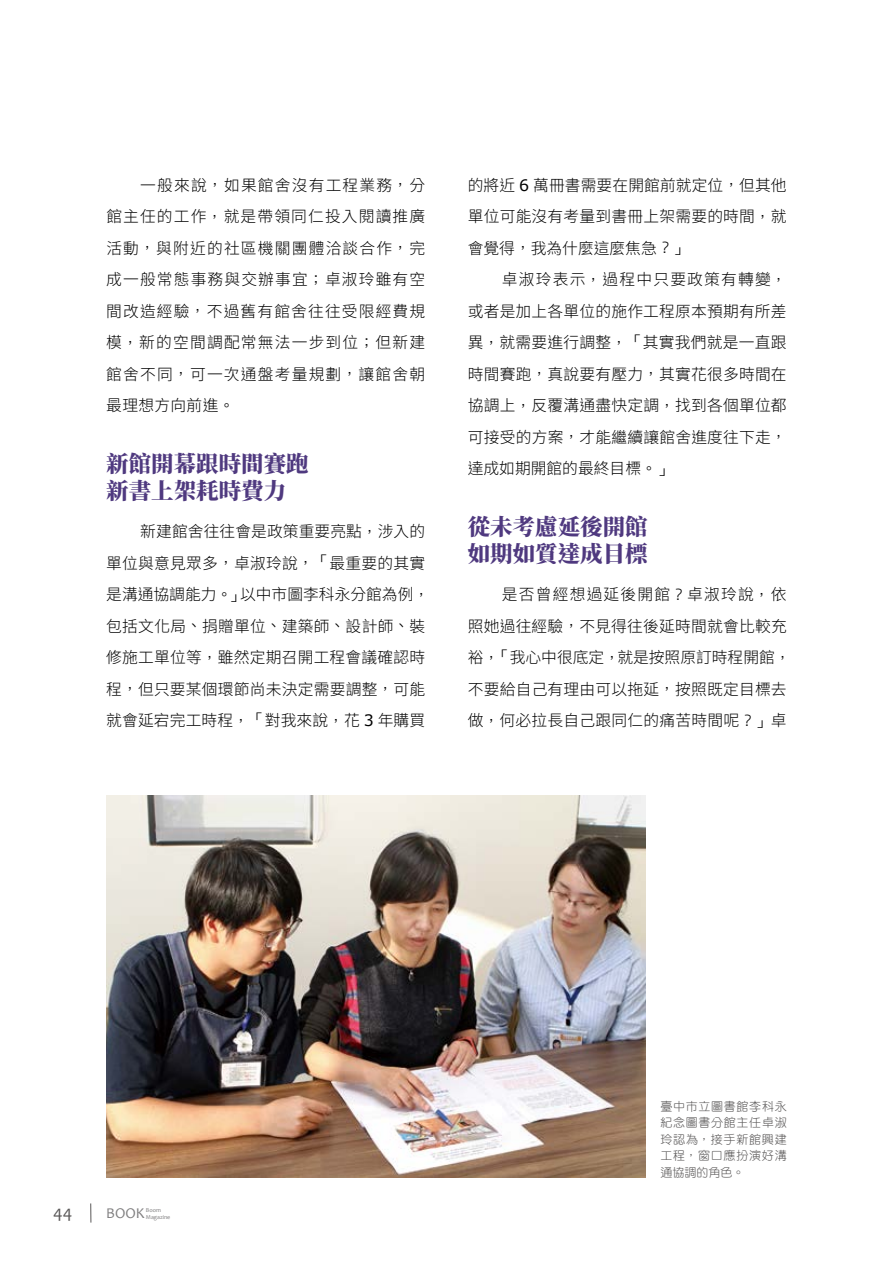
<style>
.page{position:relative;width:893px;height:1263px;background:#fff}
.page>*{position:absolute;margin:0;border:0;box-sizing:border-box;transform-origin:0 0}
.t1{font:800 22.5px/27px "Source Han Serif TC";color:#4f397f}
.t2{font:18px "Candara";color:#595757}
.t3{font:300 15.75px/31.5px "Noto Sans Hant";letter-spacing:.015em;color:#000;text-align:justify}
.t4{font:15px "Candara";color:#807f80}
.t5{font:12px/16.5px "DF Yuan W3 WIN BF";letter-spacing:.055em;color:#595757;text-align:justify}
.t6{font:6px/6.8px "Candara";letter-spacing:-.005em;color:#807f80}
.s1{font-family:"DF Li Hei W3 WIN BF";font-weight:400}
.s2{font-family:"Verdana";font-weight:400}
</style>
<div class="page">
<svg style="left:90px;top:1203px;width:1px;height:19px"></svg>
<img style="left:106px;top:795px;width:539px;height:383px">
<p class="t3" style="left:106px;top:169px;width:320px;text-indent:34px">一般來說<span class="s1">，</span>如果館舍沒有工程業務<span class="s1">，</span>分館主任的工作<span class="s1">，</span>就是帶領同仁投入閱讀推廣活動<span class="s1">，</span>與附近的社區機關團體洽談合作<span class="s1">，</span>完成一般常態事務與交辦事宜<span class="s1">；</span>卓淑玲雖有空間改造經驗<span class="s1">，</span>不過舊有館舍往往受限經費規模<span class="s1">，</span>新的空間調配常無法一步到位<span class="s1">；</span>但新建館舍不同<span class="s1">，</span>可一次通盤考量規劃<span class="s1">，</span>讓館舍朝最理想方向前進<span class="s1">。</span></p>
<h1 class="t1" style="left:106px;top:451px;width:204px">新館開幕跟時間賽跑新書上架耗時費力</h1>
<p class="t3" style="left:106px;top:516px;width:324px;text-align:left;text-indent:34px">新建館舍往往會是政策重要亮點<span class="s1">，</span>涉入的單位與意見眾多<span class="s1">，</span>卓淑玲說<span class="s1">，「</span>最重要的其實是溝通協調能力<span class="s1">。」</span>以中市圖李科永分館為例<span class="s1">，</span>包括文化局<span class="s1">、</span>捐贈單位<span class="s1">、</span>建築師<span class="s1">、</span>設計師<span class="s1">、</span>裝修施工單位等<span class="s1">，</span>雖然定期召開工程會議確認時程<span class="s1">，</span>但只要某個環節尚未決定需要調整<span class="s1">，</span>可能就會延宕完工時程<span class="s1">，「</span>對我來說<span class="s1">，</span>花 <span class="s2">3</span> 年購買</p>
<p class="t3" style="left:468px;top:169px;width:320px">的將近 <span class="s2">6</span> 萬冊書需要在開館前就定位<span class="s1">，</span>但其他單位可能沒有考量到書冊上架需要的時間<span class="s1">，</span>就會覺得<span class="s1">，</span>我為什麼這麼焦急<span class="s1">？」</span></p>
<p class="t3" style="left:468px;top:264px;width:320px;text-indent:34px">卓淑玲表示<span class="s1">，</span>過程中只要政策有轉變<span class="s1">，</span>或者是加上各單位的施作工程原本預期有所差異<span class="s1">，</span>就需要進行調整<span class="s1">，「</span>其實我們就是一直跟時間賽跑<span class="s1">，</span>真說要有壓力<span class="s1">，</span>其實花很多時間在協調上<span class="s1">，</span>反覆溝通盡快定調<span class="s1">，</span>找到各個單位都可接受的方案<span class="s1">，</span>才能繼續讓館舍進度往下走<span class="s1">，</span>達成如期開館的最終目標<span class="s1">。」</span></p>
<h1 class="t1" style="left:468px;top:514px;width:181px">從未考慮延後開館如期如質達成目標</h1>
<p class="t3" style="left:468px;top:579px;width:324px;text-align:left;text-indent:34px">是否曾經想過延後開館<span class="s1">？</span>卓淑玲說<span class="s1">，</span>依照她過往經驗<span class="s1">，</span>不見得往後延時間就會比較充裕<span class="s1">，「</span>我心中很底定<span class="s1">，</span>就是按照原訂時程開館<span class="s1">，</span>不要給自己有理由可以拖延<span class="s1">，</span>按照既定目標去做<span class="s1">，</span>何必拉長自己跟同仁的痛苦時間呢<span class="s1">？」</span>卓</p>
<p class="t2" style="left:53px;top:1201px;width:21px">44</p>
<p class="t4" style="left:106px;top:1204px;width:40px">BOOK</p>
<p class="t6" style="left:146px;top:1207px;width:26px">Boom<br>Magazine</p>
<p class="t5" style="left:660px;top:1098px;width:128px">臺中市立圖書館李科永紀念圖書分館主任卓淑玲認為，接手新館興建工程，窗口應扮演好溝通協調的角色。</p>
</div>
